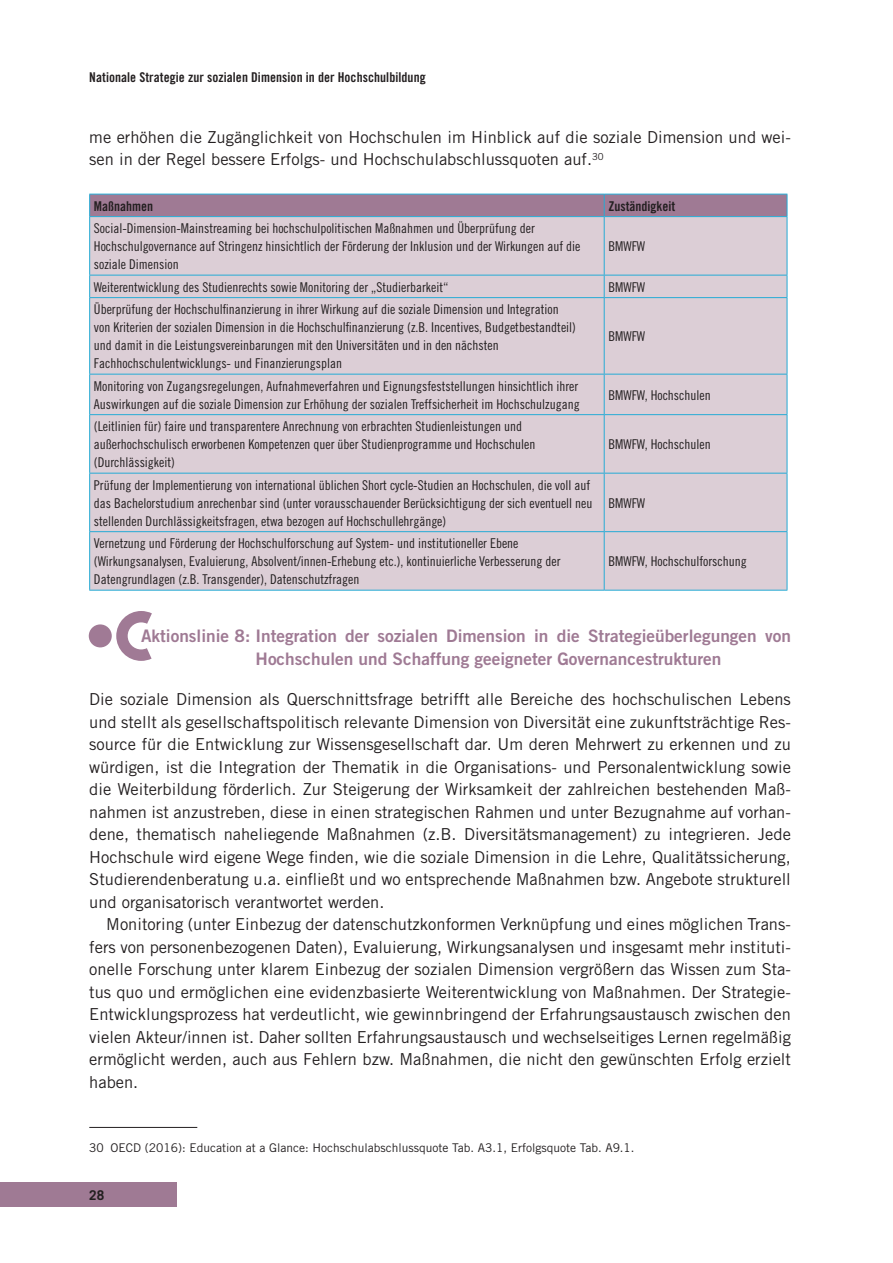
<style>
.page{position:relative;width:893px;height:1263px;background:#fff}
.page>*{position:absolute;margin:0;border:0;box-sizing:border-box;transform-origin:0 0}
.t1{font:17.25px/22.5px "Trade Gothic LT Std Bd 2";color:#9f7a94}
.t2{font:16.5px/22.5px "Trade Gothic LT Std";color:#231f20;text-align:justify}
.t3{font:13.5px/18px "Trade Gothic LT Std Cn 18";color:#231f20}
.t4{font:13.5px "Trade Gothic LT Std Bd Cn 20";letter-spacing:.005em;color:#231f20}
.t5{font:700 13.5px "Trade Gothic LT Std";color:#231f20}
.t6{font:12px "Trade Gothic LT Std";color:#231f20}
</style>
<div class="page">
<div style="left:0;top:1182px;width:176px;height:25px;background:#9f7a94"></div>
<div style="left:90px;top:217px;width:697px;height:373px;background:#dcced6"></div>
<div style="left:89px;top:194px;width:699px;height:23px;background:#9f7a94"></div>
<hr style="left:89px;top:216px;width:515px;height:1px;background:#26abd5">
<hr style="left:89px;top:217px;width:1px;height:58px;background:#26abd5">
<hr style="left:604px;top:216px;width:183px;height:1px;background:#26abd5">
<hr style="left:604px;top:217px;width:1px;height:58px;background:#26abd5">
<hr style="left:787px;top:217px;width:1px;height:58px;background:#26abd5">
<hr style="left:89px;top:275px;width:515px;height:1px;background:#26abd5">
<svg style="left:89px;top:275px;width:1px;height:22px"></svg>
<hr style="left:604px;top:275px;width:183px;height:1px;background:#26abd5">
<svg style="left:604px;top:275px;width:1px;height:22px"></svg>
<svg style="left:787px;top:275px;width:1px;height:22px"></svg>
<hr style="left:89px;top:297px;width:515px;height:1px;background:#26abd5">
<hr style="left:89px;top:298px;width:1px;height:76px;background:#26abd5">
<hr style="left:604px;top:297px;width:183px;height:1px;background:#26abd5">
<hr style="left:604px;top:298px;width:1px;height:76px;background:#26abd5">
<hr style="left:787px;top:298px;width:1px;height:76px;background:#26abd5">
<hr style="left:89px;top:374px;width:515px;height:1px;background:#26abd5">
<hr style="left:89px;top:374px;width:1px;height:40px;background:#26abd5">
<hr style="left:604px;top:374px;width:183px;height:1px;background:#26abd5">
<hr style="left:604px;top:374px;width:1px;height:40px;background:#26abd5">
<hr style="left:787px;top:374px;width:1px;height:40px;background:#26abd5">
<hr style="left:89px;top:414px;width:515px;height:1px;background:#26abd5">
<hr style="left:89px;top:415px;width:1px;height:58px;background:#26abd5">
<hr style="left:604px;top:414px;width:183px;height:1px;background:#26abd5">
<hr style="left:604px;top:415px;width:1px;height:58px;background:#26abd5">
<hr style="left:787px;top:415px;width:1px;height:58px;background:#26abd5">
<hr style="left:89px;top:473px;width:515px;height:1px;background:#26abd5">
<hr style="left:89px;top:473px;width:1px;height:58px;background:#26abd5">
<hr style="left:604px;top:473px;width:183px;height:1px;background:#26abd5">
<hr style="left:604px;top:473px;width:1px;height:58px;background:#26abd5">
<hr style="left:787px;top:473px;width:1px;height:58px;background:#26abd5">
<hr style="left:89px;top:531px;width:515px;height:1px;background:#26abd5">
<hr style="left:89px;top:532px;width:1px;height:58px;background:#26abd5">
<hr style="left:604px;top:531px;width:183px;height:1px;background:#26abd5">
<hr style="left:604px;top:532px;width:1px;height:58px;background:#26abd5">
<hr style="left:787px;top:532px;width:1px;height:58px;background:#26abd5">
<hr style="left:89px;top:590px;width:515px;height:1px;background:#26abd5">
<hr style="left:604px;top:590px;width:183px;height:1px;background:#26abd5">
<hr style="left:89px;top:1127px;width:108px;height:1px;background:#231f20">
<div style="left:89px;top:624px;width:23px;height:23px;background:#a07a95;border-radius:50%"></div>
<svg style="left:116px;top:611px;width:36px;height:50px"></svg>
<p class="t4" style="left:89px;top:69px;width:338px">Nationale Strategie zur sozialen Dimension in der Hochschulbildung</p>
<p class="t2" style="left:89px;top:125px;width:703px">me erhöhen die Zugänglichkeit von Hochschulen im Hinblick auf die soziale Dimension und wei&shy;sen in der Regel bessere Erfolgs- und Hochschulabschlussquoten auf.<sup>30</sup></p>
<p class="t4" style="left:94px;top:198px;width:61px">Maßnahmen</p>
<p class="t4" style="left:608px;top:198px;width:68px">Zuständigkeit</p>
<p class="t3" style="left:94px;top:219px;width:488px">Social-Dimension-Mainstreaming bei hochschulpolitischen Maßnahmen und Überprüfung der<br>Hochschulgovernance auf Stringenz hinsichtlich der Förderung der Inklusion und der Wirkungen auf die soziale Dimension</p>
<p class="t3" style="left:608px;top:237px;width:38px">BMWFW</p>
<p class="t3" style="left:94px;top:278px;width:356px">Weiterentwicklung des Studienrechts sowie Monitoring der „Studierbarkeit“</p>
<p class="t3" style="left:608px;top:278px;width:38px">BMWFW</p>
<p class="t3" style="left:94px;top:300px;width:484px">Überprüfung der Hochschulfinanzierung in ihrer Wirkung auf die soziale Dimension und Integration von Kriterien der sozialen Dimension in die Hochschulfinanzierung (z.B. Incentives, Budgetbestandteil) und damit in die Leistungsvereinbarungen mit den Universitäten und in den nächsten Fachhochschulentwicklungs- und Finanzierungsplan</p>
<p class="t3" style="left:608px;top:327px;width:38px">BMWFW</p>
<p class="t3" style="left:94px;top:377px;width:487px">Monitoring von Zugangsregelungen, Aufnahmeverfahren und Eignungsfeststellungen hinsichtlich ihrer<br>Auswirkungen auf die soziale Dimension zur Erhöhung der sozialen Treffsicherheit im Hochschulzugang</p>
<p class="t3" style="left:608px;top:386px;width:104px">BMWFW, Hochschulen</p>
<p class="t3" style="left:94px;top:417px;width:443px">(Leitlinien für) faire und transparentere Anrechnung von erbrachten Studienleistungen und außerhochschulisch erworbenen Kompetenzen quer über Studienprogramme und Hochschulen (Durchlässigkeit)</p>
<p class="t3" style="left:608px;top:435px;width:104px">BMWFW, Hochschulen</p>
<p class="t3" style="left:94px;top:476px;width:500px">Prüfung der Implementierung von international üblichen Short cycle-Studien an Hochschulen, die voll auf das Bachelorstudium anrechenbar sind (unter vorausschauender Berücksichtigung der sich eventuell neu stellenden Durchlässigkeitsfragen, etwa bezogen auf Hochschullehrgänge)</p>
<p class="t3" style="left:94px;top:534px;width:468px">Vernetzung und Förderung der Hochschulforschung auf System- und institutioneller Ebene (Wirkungsanalysen, Evaluierung, Absolvent/innen-Erhebung etc.), kontinuierliche Verbesserung der<br>Datengrundlagen (z.B. Transgender), Datenschutzfragen</p>
<p class="t3" style="left:608px;top:494px;width:38px">BMWFW</p>
<p class="t3" style="left:608px;top:552px;width:140px">BMWFW, Hochschulforschung</p>
<p class="t1" style="left:256px;top:625px;width:537px;text-indent:-115px">Aktionslinie 8: Integration der sozialen Dimension in die Strategieüberlegungen von<br>Hochschulen und Schaffung geeigneter Governancestrukturen</p>
<p class="t2" style="left:89px;top:688px;width:703px">Die soziale Dimension als Querschnittsfrage betrifft alle Bereiche des hochschulischen Lebens und stellt als gesellschaftspolitisch relevante Dimension von Diversität eine zukunftsträchtige Res&shy;source für die Entwicklung zur Wissensgesellschaft dar. Um deren Mehrwert zu erkennen und zu würdigen, ist die Integration der Thematik in die Organisations- und Personalentwicklung sowie die Weiterbildung förderlich. Zur Steigerung der Wirksamkeit der zahlreichen bestehenden Maß&shy;nahmen ist anzustreben, diese in einen strategischen Rahmen und unter Bezugnahme auf vorhan&shy;dene, thematisch naheliegende Maßnahmen (z.B. Diversitätsmanagement) zu integrieren. Jede Hochschule wird eigene Wege finden, wie die soziale Dimension in die Lehre, Qualitätssicherung, Studierendenberatung u.a. einfließt und wo entsprechende Maßnahmen bzw. Angebote strukturell und organisatorisch verantwortet werden.</p>
<p class="t2" style="left:89px;top:913px;width:703px;text-indent:17px">Monitoring (unter Einbezug der datenschutzkonformen Verknüpfung und eines möglichen Trans&shy;fers von personenbezogenen Daten), Evaluierung, Wirkungsanalysen und insgesamt mehr instituti&shy;onelle Forschung unter klarem Einbezug der sozialen Dimension vergrößern das Wissen zum Sta&shy;tus quo und ermöglichen eine evidenzbasierte Weiterentwicklung von Maßnahmen. Der Strategie-Entwicklungsprozess hat verdeutlicht, wie gewinnbringend der Erfahrungsaustausch zwischen den vielen Akteur/innen ist. Daher sollten Erfahrungsaustausch und wechselseitiges Lernen regelmäßig ermöglicht werden, auch aus Fehlern bzw. Maßnahmen, die nicht den gewünschten Erfolg erzielt haben.</p>
<p class="t6" style="left:89px;top:1141px;width:547px">30 OECD (2016): Education at a Glance: Hochschulabschlussquote Tab. A3.1, Erfolgsquote Tab. A9.1.</p>
<p class="t5" style="left:89px;top:1186px;width:17px">28</p>
</div>
